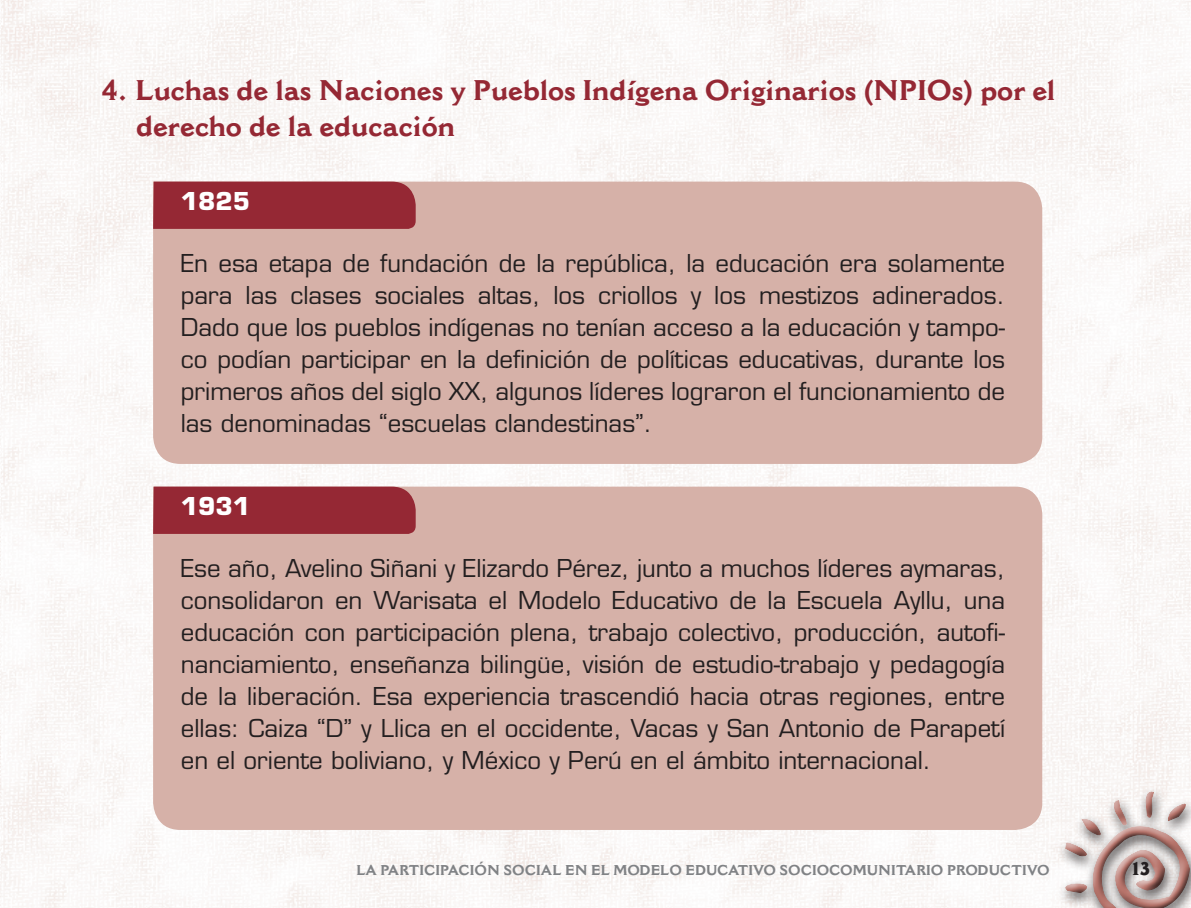
<style>
.page{position:relative;width:1191px;height:908px;background:#fff}
.page>*{position:absolute;margin:0;border:0;box-sizing:border-box;transform-origin:0 0}
._01_Sub_1{font:700 28px/36px "Cantoria MT Std";color:#952834}
._01_Texto_base{font:24px/32px "Eurostile LT Std";color:#231f20;text-align:justify}
._01_Sub_2{font:700 24px "Eurostile LT Std";color:#fff}
.t1{font:800 18px "Cantoria MT Std";color:#231f20}
.t2{font:700 14px "Cantoria MT Std";color:#808285}
</style>
<div class="page">
<img style="left:0;top:0;width:1191px;height:907px">
<div style="left:1057px;top:786px;width:134px;height:121px;background:#f9f6f5"></div>
<div style="left:1059px;top:788px;width:132px;height:119px;background:#231f20;opacity:.75"></div>
<div style="left:153px;top:181px;width:889px;height:282px;background:#d6b1a8"></div>
<div style="left:153px;top:486px;width:889px;height:343px;background:#d6b1a8"></div>
<div style="left:153px;top:181px;width:263px;height:48px;background:#952834"></div>
<div style="left:153px;top:486px;width:263px;height:47px;background:#952834"></div>
<p class="_01_Sub_1" style="left:136px;top:72px;width:920px;text-indent:-34px">4. Luchas de las Naciones y Pueblos Indígena Originarios (NPIOs) por el derecho de la educación</p>
<p class="_01_Sub_2" style="left:181px;top:186px;width:71px">1825</p>
<p class="_01_Texto_base" style="left:181px;top:247px;width:825px">En esa etapa de fundación de la república, la educación era solamente para las clases sociales altas, los criollos y los mestizos adinerados.<br>Dado que los pueblos indígenas no tenían acceso a la educación y tampo&shy;co podían participar en la definición de políticas educativas, durante los primeros años del siglo XX, algunos líderes lograron el funcionamiento de las denominadas “escuelas clandestinas”.</p>
<p class="_01_Sub_2" style="left:181px;top:491px;width:71px">1931</p>
<p class="_01_Texto_base" style="left:181px;top:552px;width:826px">Ese año, Avelino Siñani y Elizardo Pérez, junto a muchos líderes aymaras, consolidaron en Warisata el Modelo Educativo de la Escuela Ayllu, una educación con participación plena, trabajo colectivo, producción, autofi&shy;nanciamiento, enseñanza bilingüe, visión de estudio-trabajo y pedagogía de la liberación. Esa experiencia trascendió hacia otras regiones, entre ellas: Caiza “D” y Llica en el occidente, Vacas y San Antonio de Parapetí en el oriente boliviano, y México y Perú en el ámbito internacional.</p>
<p class="t2" style="left:356px;top:861px;width:694px">LA PARTICIPACIÓN SOCIAL EN EL MODELO EDUCATIVO SOCIOCOMUNITARIO PRODUCTIVO</p>
<p class="t1" style="left:1131px;top:856px;width:20px">13</p>
</div>
